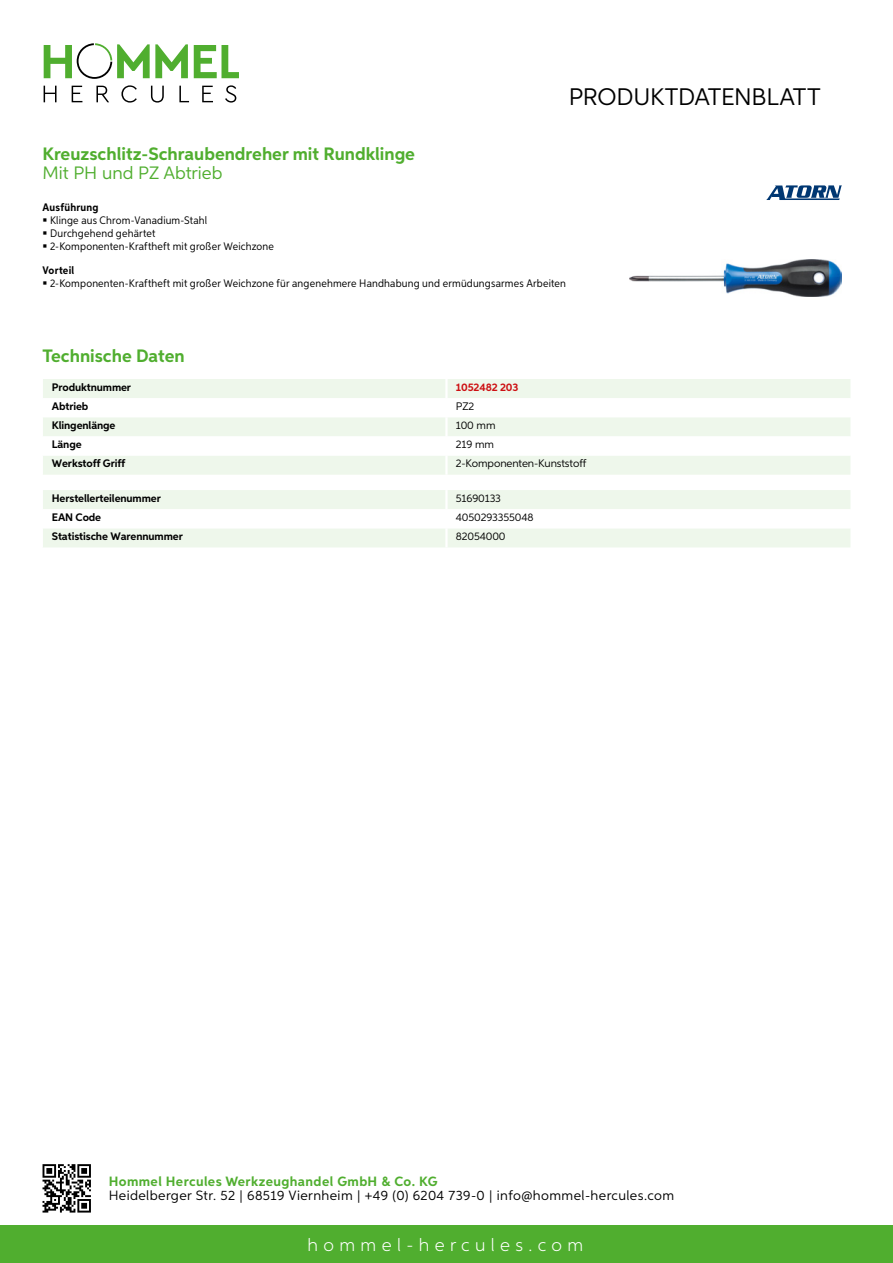
<style>
.page{position:relative;width:893px;height:1263px;background:#fff}
.page>*{position:absolute;margin:0;border:0;box-sizing:border-box;transform-origin:0 0}
.t1{font:24px "Aspira";letter-spacing:-.01em;color:#000}
.t2{font:700 18px "Aspira";color:#50ae2f}
.t3{font:300 18px "Aspira";letter-spacing:.3em;color:#fff}
.t4{font:18px "Aspira";color:#50ae2f}
.t5{font:13.5px "Aspira";letter-spacing:.03em;color:#000}
.t6{font:700 13.5px "Aspira";letter-spacing:.03em;color:#50ae2f}
.t7{font:10.95px/12.8px "Aspira Nar";letter-spacing:.015em;color:#000}
.t8{font:700 10.95px "Aspira";letter-spacing:-.01em;color:#000}
.t9{font:10.95px "Aspira";letter-spacing:-.01em;color:#000}
.t10{font:700 10.95px "Aspira Nar";letter-spacing:.02em;color:#000}
.t11{font:700 10.95px "Aspira";letter-spacing:-.01em;color:#cd1013}
</style>
<div class="page">
<div style="left:0;top:1226px;width:893px;height:37px;background:#50ae2f"></div>
<svg style="left:43px;top:1164px;width:48px;height:48px"></svg>
<svg style="left:194px;top:45px;width:45px;height:33px"></svg>
<svg style="left:44px;top:43px;width:144px;height:36px"></svg>
<svg style="left:44px;top:86px;width:13px;height:16px"></svg>
<svg style="left:72px;top:86px;width:10px;height:16px"></svg>
<svg style="left:96px;top:86px;width:13px;height:16px"></svg>
<svg style="left:121px;top:85px;width:16px;height:18px"></svg>
<svg style="left:151px;top:86px;width:13px;height:17px"></svg>
<svg style="left:179px;top:86px;width:10px;height:16px"></svg>
<svg style="left:202px;top:86px;width:11px;height:16px"></svg>
<svg style="left:225px;top:85px;width:11px;height:18px"></svg>
<div style="left:43px;top:379px;width:807px;height:96px;background:#eef7eb"></div>
<svg style="left:43px;top:398px;width:807px;height:58px"></svg>
<hr style="left:445px;top:379px;width:3px;height:19px;background:#fff">
<hr style="left:445px;top:398px;width:3px;height:19px;background:#fff">
<hr style="left:445px;top:417px;width:3px;height:19px;background:#fff">
<hr style="left:445px;top:436px;width:3px;height:20px;background:#fff">
<hr style="left:445px;top:456px;width:3px;height:19px;background:#fff">
<svg style="left:43px;top:490px;width:807px;height:57px"></svg>
<hr style="left:445px;top:528px;width:3px;height:19px;background:#fff">
<img style="left:629px;top:259px;width:213px;height:38px">
<svg style="left:766px;top:185px;width:76px;height:15px"></svg>
<h1 class="t1" style="left:569px;top:82px;width:253px">Produktdatenblatt</h1>
<h2 class="t2" style="left:43px;top:142px;width:374px">Kreuzschlitz-Schraubendreher mit Rundklinge</h2>
<h2 class="t4" style="left:43px;top:162px;width:182px">Mit PH und PZ Abtrieb</h2>
<p class="t10" style="left:43px;top:201px;width:58px">Ausführung</p>
<p class="t7" style="left:50px;top:214px;width:225px">Klinge aus Chrom-Vanadium-Stahl<br>Durchgehend gehärtet<br>2-Komponenten-Kraftheft mit großer Weichzone</p>
<p class="t10" style="left:43px;top:263px;width:33px">Vorteil</p>
<p class="t7" style="left:50px;top:276px;width:517px">2-Komponenten-Kraftheft mit großer Weichzone für angenehmere Handhabung und ermüdungsarmes Arbeiten</p>
<h2 class="t2" style="left:43px;top:345px;width:144px">Technische Daten</h2>
<p class="t8" style="left:52px;top:380px;width:81px">Produktnummer</p>
<p class="t11" style="left:456px;top:380px;width:64px">1052482 203</p>
<p class="t8" style="left:52px;top:400px;width:38px">Abtrieb</p>
<p class="t9" style="left:456px;top:400px;width:20px">PZ2</p>
<p class="t8" style="left:52px;top:419px;width:65px">Klingenlänge</p>
<p class="t9" style="left:456px;top:419px;width:41px">100 mm</p>
<p class="t8" style="left:52px;top:438px;width:31px">Länge</p>
<p class="t9" style="left:456px;top:438px;width:40px">219 mm</p>
<p class="t8" style="left:52px;top:457px;width:75px">Werkstoff Griff</p>
<p class="t9" style="left:456px;top:457px;width:132px">2-Komponenten-Kunststoff</p>
<p class="t8" style="left:52px;top:491px;width:111px">Herstellerteilenummer</p>
<p class="t9" style="left:456px;top:492px;width:47px">51690133</p>
<p class="t8" style="left:52px;top:511px;width:51px">EAN Code</p>
<p class="t9" style="left:456px;top:511px;width:79px">4050293355048</p>
<p class="t8" style="left:52px;top:530px;width:132px">Statistische Warennummer</p>
<p class="t9" style="left:456px;top:530px;width:51px">82054000</p>
<p class="t6" style="left:109px;top:1172px;width:330px">Hommel Hercules Werkzeughandel GmbH &amp; Co. KG</p>
<p class="t5" style="left:109px;top:1187px;width:567px">Heidelberger Str. 52 | 68519 Viernheim | +49 (0) 6204 739-0 | info@hommel-hercules.com</p>
<h2 class="t3" style="left:307px;top:1234px;width:277px">hommel-hercules.com</h2>
</div>
